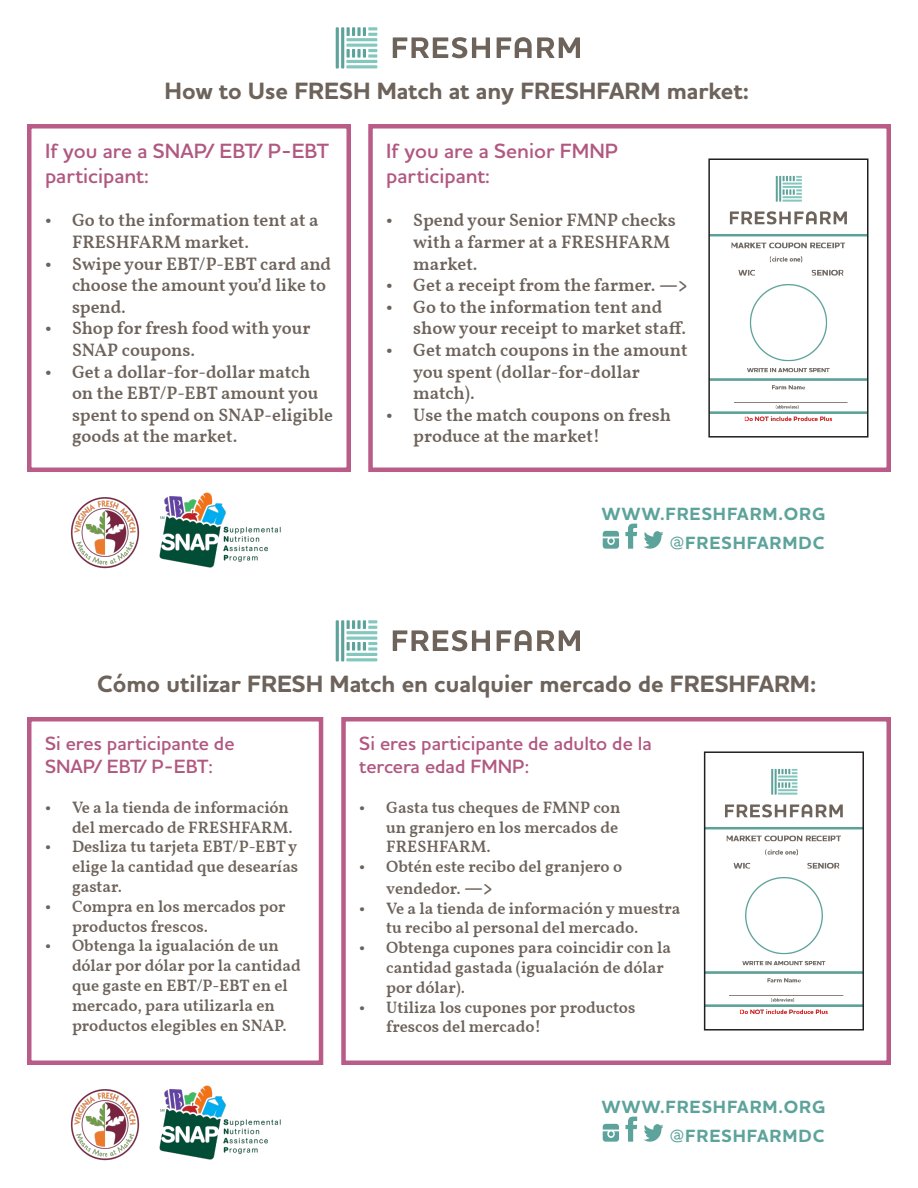
<style>
.page{position:relative;width:918px;height:1188px;background:#fff}
.page>*{position:absolute;margin:0;border:0;box-sizing:border-box;transform-origin:0 0}
.t1{font:700 24px "Houschka Pro";color:#6d635b}
.t2{font:600 21px/25.2px "Houschka Pro";color:#b15881}
.t3{font:600 19.5px/23.4px "Houschka Pro";color:#b15881}
.t4{font:500 18px/21.6px "Vollkorn";color:#6d635b}
.t5{font:700 18px "Houschka Pro";letter-spacing:.05em;color:#5ca39b}
.t6{font:500 16.5px/19.8px "Vollkorn";color:#6d635b}
.s1{font-weight:700}
.s2{font-weight:700;font-size:18px}
</style>
<div class="page">
<div style="left:27px;top:124px;width:324px;height:348px;border:4px solid #b95c87"></div>
<svg style="left:393px;top:37px;width:97px;height:21px"></svg>
<svg style="left:497px;top:37px;width:83px;height:21px"></svg>
<hr style="left:346px;top:65px;width:31px;height:3px;background:#83c7be">
<hr style="left:346px;top:60px;width:31px;height:3px;background:#83c7be">
<hr style="left:346px;top:44px;width:31px;height:3px;background:#83c7be">
<hr style="left:346px;top:38px;width:31px;height:3px;background:#83c7be">
<svg style="left:347px;top:49px;width:30px;height:9px"></svg>
<hr style="left:336px;top:27px;width:3px;height:42px;background:#5ca39b">
<hr style="left:341px;top:27px;width:3px;height:42px;background:#5ca39b">
<svg style="left:347px;top:27px;width:30px;height:9px"></svg>
<div style="left:368px;top:124px;width:523px;height:348px;border:4px solid #b95c87"></div>
<svg style="left:603px;top:531px;width:16px;height:18px"></svg>
<svg style="left:625px;top:524px;width:12px;height:25px"></svg>
<svg style="left:644px;top:531px;width:19px;height:18px"></svg>
<img style="left:70px;top:497px;width:69px;height:72px">
<img style="left:159px;top:492px;width:122px;height:76px">
<img style="left:711px;top:175px;width:154px;height:246px">
<div style="left:708px;top:158px;width:160px;height:280px;border:2px solid #231f20"></div>
<div style="left:27px;top:717px;width:296px;height:348px;border:4px solid #b95c87"></div>
<svg style="left:393px;top:630px;width:97px;height:21px"></svg>
<svg style="left:497px;top:630px;width:83px;height:21px"></svg>
<hr style="left:346px;top:658px;width:31px;height:3px;background:#83c7be">
<hr style="left:346px;top:653px;width:31px;height:3px;background:#83c7be">
<hr style="left:346px;top:637px;width:31px;height:3px;background:#83c7be">
<hr style="left:346px;top:631px;width:31px;height:3px;background:#83c7be">
<svg style="left:347px;top:642px;width:30px;height:9px"></svg>
<hr style="left:336px;top:620px;width:3px;height:42px;background:#5ca39b">
<hr style="left:341px;top:620px;width:3px;height:42px;background:#5ca39b">
<svg style="left:347px;top:620px;width:30px;height:9px"></svg>
<div style="left:341px;top:717px;width:550px;height:348px;border:4px solid #b95c87"></div>
<svg style="left:603px;top:1124px;width:16px;height:18px"></svg>
<svg style="left:625px;top:1117px;width:12px;height:25px"></svg>
<svg style="left:644px;top:1124px;width:19px;height:18px"></svg>
<img style="left:70px;top:1089px;width:69px;height:72px">
<img style="left:159px;top:1085px;width:122px;height:75px">
<img style="left:707px;top:768px;width:154px;height:246px">
<div style="left:704px;top:751px;width:160px;height:280px;border:2px solid #231f20"></div>
<p class="t1" style="left:164px;top:75px;width:586px">How to Use FRESH Match at any FRESHFARM market:</p>
<p class="t2" style="left:386px;top:138px;width:233px">If you are a Senior FMNP participant:</p>
<p class="t4" style="left:413px;top:209px;width:264px;text-indent:-27px">• Spend your Senior FMNP checks with a farmer at a FRESHFARM market.</p>
<p class="t4" style="left:386px;top:274px;width:303px">• Get a receipt from the farmer. <span class="s1">—&gt;</span></p>
<p class="t4" style="left:413px;top:296px;width:275px;text-indent:-27px">• Go to the information tent and show your receipt to market staff.</p>
<p class="t4" style="left:413px;top:339px;width:276px;text-indent:-27px">• Get match coupons in the amount you spent (dollar-for-dollar match).</p>
<p class="t4" style="left:413px;top:404px;width:259px;text-indent:-27px">• Use the match coupons on fresh produce at the market!</p>
<p class="t2" style="left:45px;top:138px;width:286px">If you are a SNAP/ EBT/ P-EBT participant:</p>
<p class="t4" style="left:72px;top:209px;width:248px;text-indent:-27px">• Go to the information tent at a<br>FRESHFARM market.</p>
<p class="t4" style="left:72px;top:253px;width:261px;text-indent:-27px">• Swipe your EBT/P-EBT card and choose the amount you’d like to spend.</p>
<p class="t4" style="left:72px;top:317px;width:240px;text-indent:-27px">• Shop for fresh food with your<br>SNAP coupons.</p>
<p class="t4" style="left:72px;top:361px;width:263px;text-indent:-27px">• Get a dollar-for-dollar match on the EBT/P-EBT amount you spent to spend on SNAP-eligible goods at the market.</p>
<p class="t5" style="left:602px;top:502px;width:225px">WWW.FRESHFARM.ORG</p>
<p class="t5" style="left:670px;top:531px;width:156px">@FRESHFARMDC</p>
<p class="t1" style="left:97px;top:668px;width:721px">Cómo utilizar FRESH Match en cualquier mercado de FRESHFARM:</p>
<p class="t3" style="left:359px;top:731px;width:294px">Si eres participante de adulto de la tercera edad FMNP:</p>
<p class="t6" style="left:386px;top:797px;width:236px;text-indent:-27px">• Gasta tus cheques de FMNP con un granjero en los mercados de<br>FRESHFARM.</p>
<p class="t6" style="left:386px;top:856px;width:237px;line-height:21.6px;text-indent:-27px">• Obtén este recibo del granjero o vendedor. <span class="s2">—&gt;</span></p>
<p class="t6" style="left:386px;top:898px;width:296px;text-indent:-27px">• Ve a la tienda de información y muestra tu recibo al personal del mercado.</p>
<p class="t6" style="left:386px;top:938px;width:286px;text-indent:-27px">• Obtenga cupones para coincidir con la cantidad gastada (igualación de dólar por dólar).</p>
<p class="t6" style="left:386px;top:997px;width:251px;text-indent:-27px">• Utiliza los cupones por productos frescos del mercado!</p>
<p class="t3" style="left:45px;top:731px;width:191px">Si eres participante de<br>SNAP/ EBT/ P-EBT:</p>
<p class="t6" style="left:45px;top:797px;width:249px;text-align:right">• Ve a la tienda de información del mercado de FRESHFARM.</p>
<p class="t6" style="left:72px;top:837px;width:228px;text-align:justify;text-indent:-27px">• Desliza tu tarjeta EBT/P-EBT y elige la cantidad que desearías gastar.</p>
<p class="t6" style="left:72px;top:896px;width:215px;text-indent:-27px">• Compra en los mercados por productos frescos.</p>
<p class="t6" style="left:72px;top:936px;width:230px;text-indent:-27px">• Obtenga la igualación de un dólar por dólar por la cantidad que gaste en EBT/P-EBT en el mercado, para utilizarla en productos elegibles en SNAP.</p>
<p class="t5" style="left:602px;top:1095px;width:225px">WWW.FRESHFARM.ORG</p>
<p class="t5" style="left:670px;top:1124px;width:156px">@FRESHFARMDC</p>
</div>
